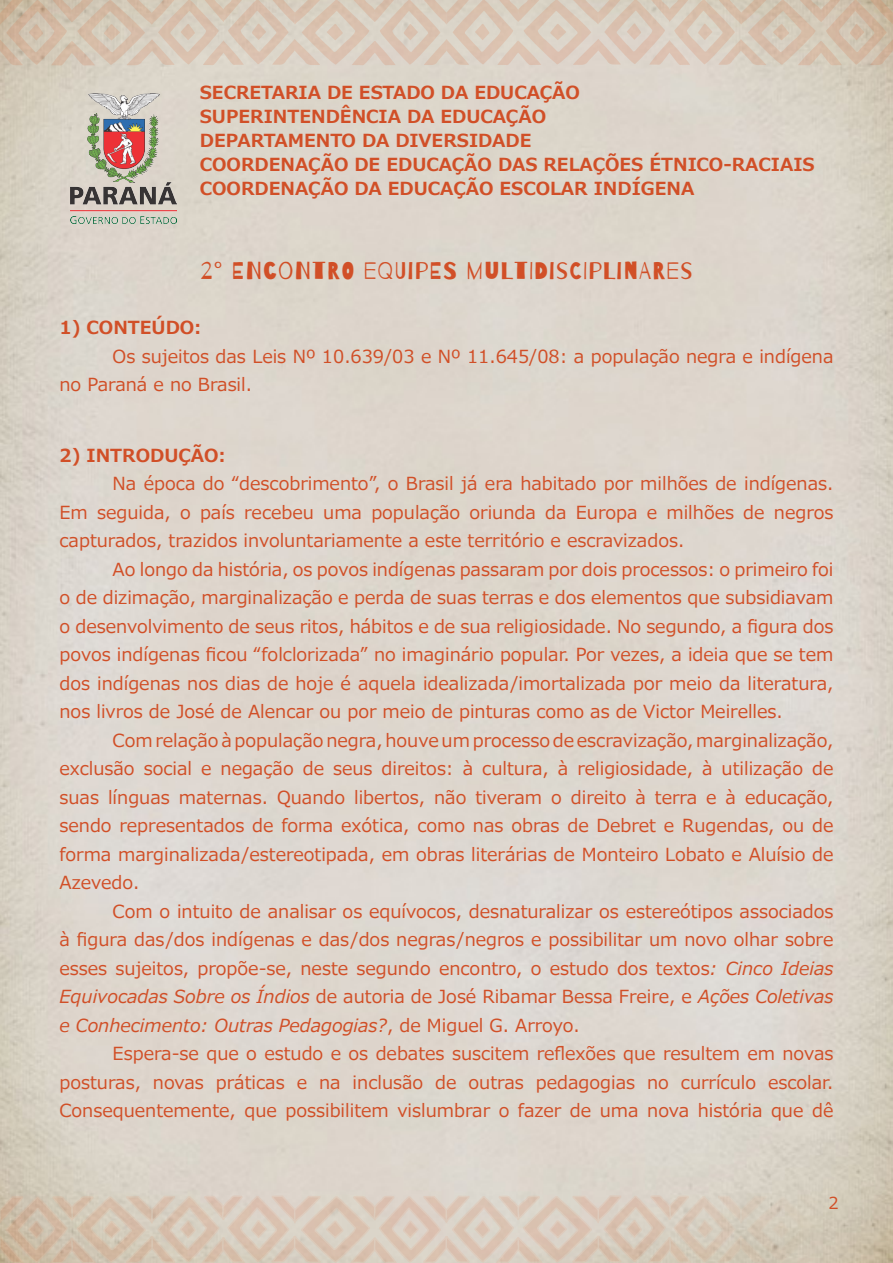
<style>
.page{position:relative;width:893px;height:1263px;background:#fff}
.page>*{position:absolute;margin:0;border:0;box-sizing:border-box;transform-origin:0 0}
.Normal_wrd_3{font:24px "Barrio";letter-spacing:.05em;color:#d14f27}
.Padrão{font:18px/28.5px "Meiryo";color:#d14f27;text-align:justify}
.Normal_wrd_3-2{font:700 18px "Meiryo";color:#d14f27}
.Padrão-2{font:700 18px "Meiryo";color:#d14f27}
.t1{font:16.5px "Meiryo";color:#d14f27}
.s1{font-style:italic}
</style>
<div class="page">
<img style="left:0;top:66px;width:893px;height:1128px">
<svg style="left:0;top:0;width:893px;height:66px;background:#d7c7b6"></svg>
<svg style="left:0;top:1194px;width:893px;height:69px;background:#d5c7b6"></svg>
<img style="left:71px;top:94px;width:105px;height:130px">
<p class="Normal_wrd_3-2" style="left:200px;top:79px;width:382px">SECRETARIA DE ESTADO DA EDUCAÇÃO</p>
<p class="Normal_wrd_3-2" style="left:200px;top:103px;width:348px">SUPERINTENDÊNCIA DA EDUCAÇÃO</p>
<p class="Normal_wrd_3-2" style="left:200px;top:127px;width:333px">DEPARTAMENTO DA DIVERSIDADE</p>
<p class="Normal_wrd_3-2" style="left:200px;top:151px;width:616px">COORDENAÇÃO DE EDUCAÇÃO DAS RELAÇÕES ÉTNICO-RACIAIS</p>
<p class="Normal_wrd_3-2" style="left:200px;top:175px;width:496px">COORDENAÇÃO DA EDUCAÇÃO ESCOLAR INDÍGENA</p>
<p class="Normal_wrd_3" style="left:201px;top:258px;width:493px">2° ENCONTRO EQUIPES MULTIDISCIPLINARES</p>
<p class="Normal_wrd_3-2" style="left:60px;top:315px;width:144px">1) CONTEÚDO:</p>
<p class="Padrão" style="left:60px;top:343px;width:775px;text-indent:53px">Os sujeitos das Leis Nº 10.639/03 e Nº 11.645/08: a população negra e indígena no Paraná e no Brasil.</p>
<p class="Padrão-2" style="left:60px;top:442px;width:168px">2) INTRODUÇÃO:</p>
<p class="Padrão" style="left:60px;top:470px;width:775px;text-indent:53px">Na época do “descobrimento”, o Brasil já era habitado por milhões de indígenas.<br>Em seguida, o país recebeu uma população oriunda da Europa e milhões de negros capturados, trazidos involuntariamente a este território e escravizados.</p>
<p class="Padrão" style="left:60px;top:556px;width:775px;text-indent:53px">Ao longo da história, os povos indígenas passaram por dois processos: o primeiro foi o de dizimação, marginalização e perda de suas terras e dos elementos que subsidiavam o desenvolvimento de seus ritos, hábitos e de sua religiosidade. No segundo, a figura dos povos indígenas ficou “folclorizada” no imaginário popular. Por vezes, a ideia que se tem dos indígenas nos dias de hoje é aquela idealizada/imortalizada por meio da literatura, nos livros de José de Alencar ou por meio de pinturas como as de Victor Meirelles.</p>
<p class="Padrão" style="left:60px;top:727px;width:775px;text-indent:53px">Com relação à população negra, houve um processo de escravização, marginalização, exclusão social e negação de seus direitos: à cultura, à religiosidade, à utilização de suas línguas maternas. Quando libertos, não tiveram o direito à terra e à educação, sendo representados de forma exótica, como nas obras de Debret e Rugendas, ou de forma marginalizada/estereotipada, em obras literárias de Monteiro Lobato e Aluísio de Azevedo.</p>
<p class="Padrão" style="left:60px;top:898px;width:775px;text-indent:53px">Com o intuito de analisar os equívocos, desnaturalizar os estereótipos associados à figura das/dos indígenas e das/dos negras/negros e possibilitar um novo olhar sobre esses sujeitos, propõe-se, neste segundo encontro, o estudo dos textos<span class="s1">: Cinco Ideias Equivocadas Sobre os Índios</span> de autoria de José Ribamar Bessa Freire, e <span class="s1">Ações Coletivas e Conhecimento: Outras Pedagogias?</span>, de Miguel G. Arroyo.</p>
<p class="Padrão" style="left:60px;top:1040px;width:775px;text-indent:53px">Espera-se que o estudo e os debates suscitem reflexões que resultem em novas posturas, novas práticas e na inclusão de outras pedagogias no currículo escolar.<br>Consequentemente, que possibilitem vislumbrar o fazer de uma nova história que dê</p>
<p class="t1" style="left:828px;top:1191px;width:12px">2</p>
</div>
